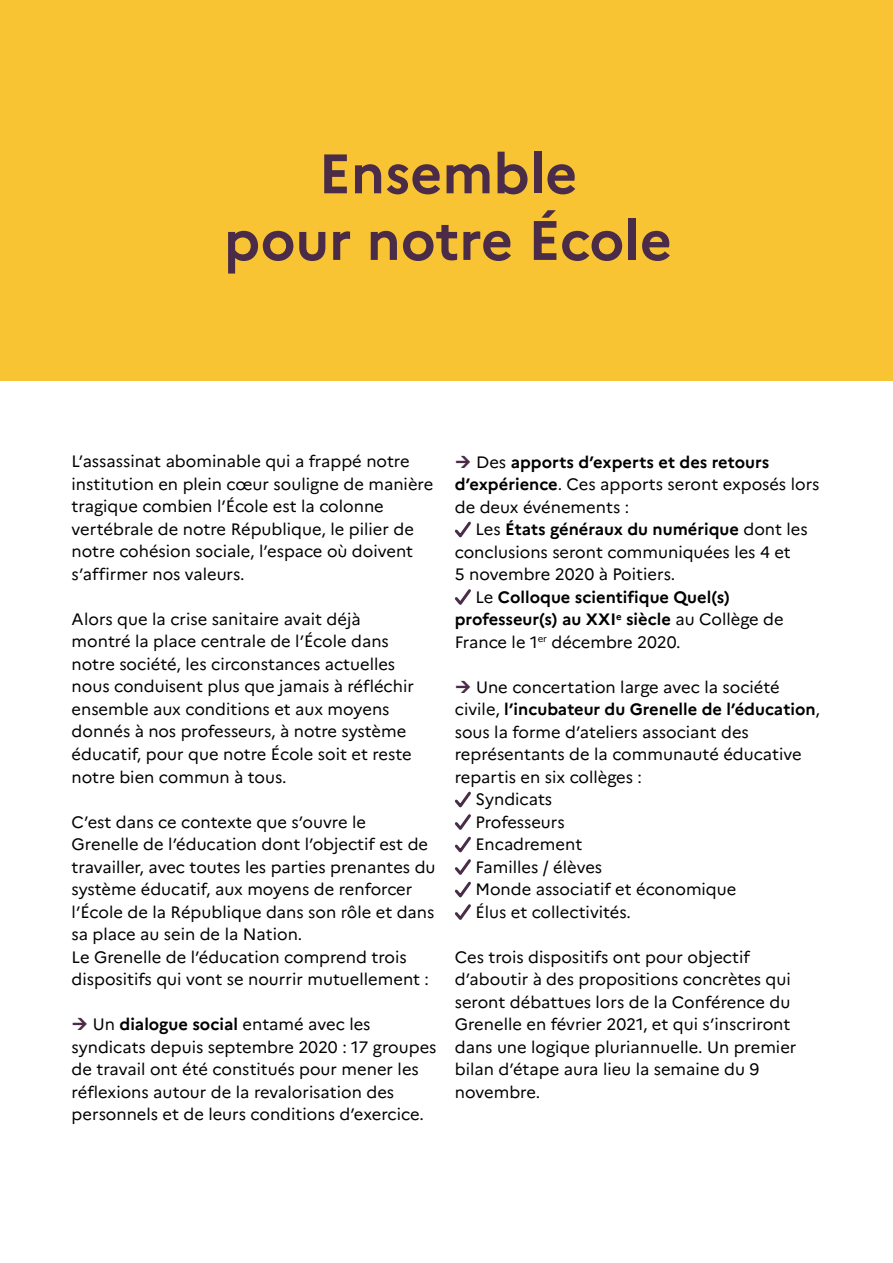
<style>
.page{position:relative;width:893px;height:1263px;background:#fff}
.page>*{position:absolute;margin:0;border:0;box-sizing:border-box;transform-origin:0 0}
.t1{font:700 55.5px/66.6px "Marianne";color:#4a2c48;text-align:center}
.t2{font:16.5px/22.5px "Marianne";color:#000}
.t3{font:700 16.5px "Marianne";color:#000}
.s1{font-weight:700}
.s2{font-weight:400}
</style>
<div class="page">
<div style="left:0;top:0;width:892px;height:381px;background:#f9c434"></div>
<svg style="left:455px;top:521px;width:16px;height:17px"></svg>
<svg style="left:454px;top:589px;width:17px;height:16px"></svg>
<svg style="left:454px;top:791px;width:17px;height:129px"></svg>
<h1 class="t1" style="left:224px;top:140px;width:450px">Ensemble<br>pour notre École</h1>
<p class="t2" style="left:72px;top:450px;width:363px">L’assassinat abominable qui a frappé notre institution en plein cœur souligne de manière tragique combien l’École est la colonne vertébrale de notre République, le pilier de notre cohésion sociale, l’espace où doivent s’affirmer nos valeurs.</p>
<p class="t2" style="left:72px;top:608px;width:344px">Alors que la crise sanitaire avait déjà montré la place centrale de l’École dans notre société, les circonstances actuelles nous conduisent plus que jamais à réfléchir ensemble aux conditions et aux moyens donnés à nos professeurs, à notre système éducatif, pour que notre École soit et reste notre bien commun à tous.</p>
<p class="t2" style="left:72px;top:810px;width:365px">C’est dans ce contexte que s’ouvre le Grenelle de l’éducation dont l’objectif est de travailler, avec toutes les parties prenantes du système éducatif, aux moyens de renforcer l’École de la République dans son rôle et dans sa place au sein de la Nation.<br>Le Grenelle de l’éducation comprend trois dispositifs qui vont se nourrir mutuellement :</p>
<p class="t2" style="left:72px;top:1013px;width:366px;text-indent:21px">Un <span class="s1">dialogue social</span> entamé avec les syndicats depuis septembre 2020 : 17 groupes de travail ont été constitués pour mener les réflexions autour de la revalorisation des personnels et de leurs conditions d’exercice.</p>
<p class="t2" style="left:455px;top:451px;width:366px;text-indent:21px">Des <span class="s1">apports d’experts et des retours d’expérience</span>. Ces apports seront exposés lors de deux événements :</p>
<p class="t3" style="left:475px;top:519px;width:334px"><span class="s2">Les</span> États généraux du numérique <span class="s2">dont les</span></p>
<p class="t2" style="left:455px;top:541px;width:338px">conclusions seront communiquées les 4 et</p>
<p class="t2" style="left:455px;top:563px;width:222px">5 novembre 2020 à Poitiers.</p>
<p class="t3" style="left:475px;top:587px;width:256px"><span class="s2">Le</span> Colloque scientifique Quel(s)</p>
<p class="t3" style="left:455px;top:609px;width:330px">professeur(s) au XXI<sup>e</sup> siècle <span class="s2">au Collège de</span></p>
<p class="t2" style="left:455px;top:631px;width:227px">France le 1<sup>er</sup> décembre 2020.</p>
<p class="t2" style="left:476px;top:676px;width:305px">Une concertation large avec la société</p>
<p class="t3" style="left:455px;top:699px;width:367px"><span class="s2">civile,</span> l’incubateur du Grenelle de l’éducation<span class="s2">,</span></p>
<p class="t2" style="left:455px;top:721px;width:296px">sous la forme d’ateliers associant des</p>
<p class="t2" style="left:455px;top:743px;width:348px">représentants de la communauté éducative</p>
<p class="t2" style="left:455px;top:766px;width:189px">repartis en six collèges :</p>
<p class="t2" style="left:475px;top:788px;width:78px">Syndicats</p>
<p class="t2" style="left:475px;top:811px;width:91px">Professeurs</p>
<p class="t2" style="left:475px;top:833px;width:108px">Encadrement</p>
<p class="t2" style="left:475px;top:856px;width:128px">Familles / élèves</p>
<p class="t2" style="left:475px;top:878px;width:262px">Monde associatif et économique</p>
<p class="t2" style="left:475px;top:901px;width:157px">Élus et collectivités.</p>
<p class="t2" style="left:455px;top:946px;width:343px">Ces trois dispositifs ont pour objectif d’aboutir à des propositions concrètes qui seront débattues lors de la Conférence du Grenelle en février 2021, et qui s’inscriront dans une logique pluriannuelle. Un premier bilan d’étape aura lieu la semaine du 9 novembre.</p>
</div>
